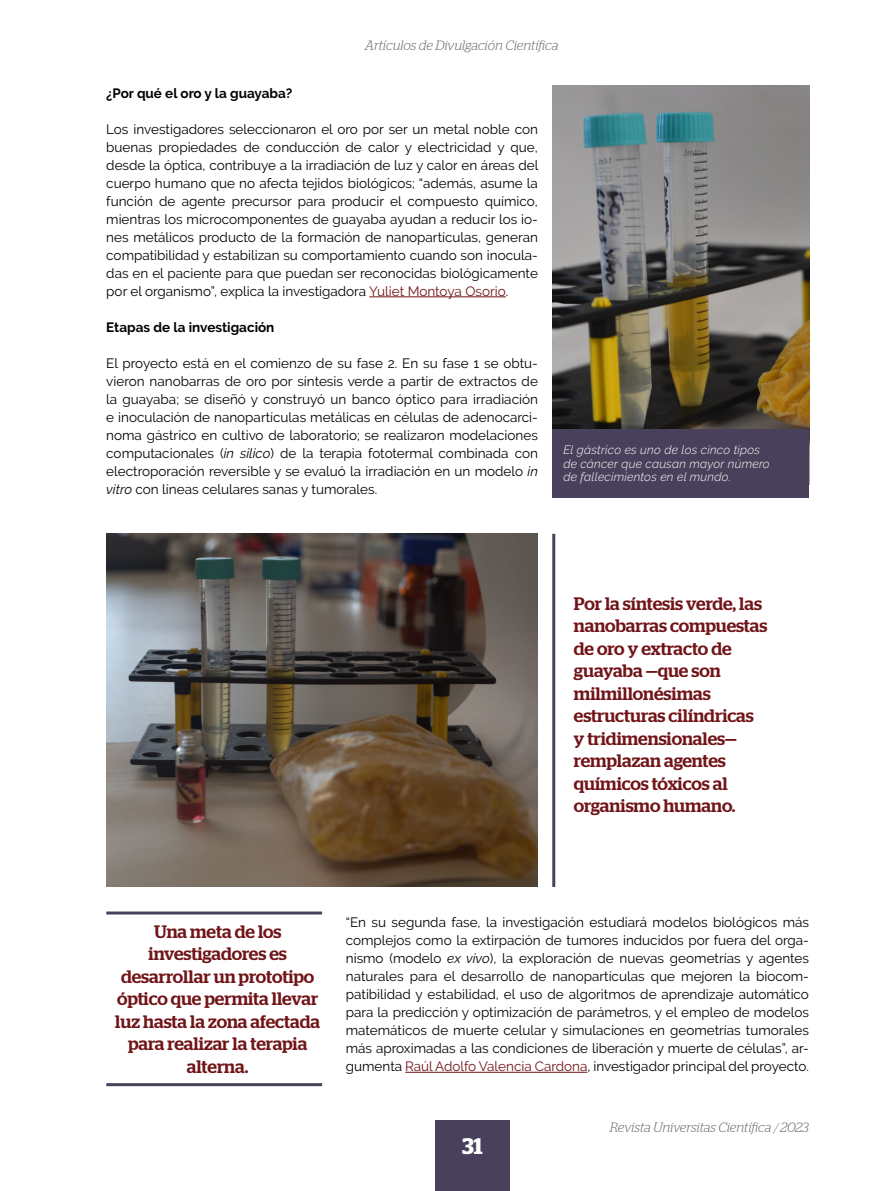
<style>
.page{position:relative;width:893px;height:1191px;background:#fff}
.page>*{position:absolute;margin:0;border:0;box-sizing:border-box;transform-origin:0 0}
.t1{font:600 22.5px "Stag";color:#fff}
.t2{font:500 18px/22.5px "Stag";color:#711418}
.t3{font:13.5px/18px "Raleway";color:#000;text-align:justify}
.t4{font:italic 300 13.5px "Stag";letter-spacing:-.005em;color:#706f6f}
.t5{font:700 13.5px "Raleway";color:#000}
.t6{font:italic 300 12px/13.5px "Raleway";letter-spacing:.02em;color:#fff}
.s1{color:#711418}
.s2{font-style:italic}
.s3{color:#8a8ac3}
</style>
<div class="page">
<div style="left:435px;top:1120px;width:75px;height:71px;background:#49415b"></div>
<hr style="left:552px;top:534px;width:3px;height:353px;background:#49415b">
<hr style="left:369px;top:296px;width:137px;height:1px;background:#711418">
<img style="left:552px;top:85px;width:257px;height:344px">
<div style="left:552px;top:429px;width:257px;height:68px;background:#49415b"></div>
<img style="left:106px;top:534px;width:432px;height:353px">
<hr style="left:405px;top:1072px;width:182px;height:1px;background:#711418">
<hr style="left:106px;top:911px;width:216px;height:3px;background:#49415b">
<hr style="left:106px;top:1083px;width:216px;height:3px;background:#49415b">
<p class="t4" style="left:365px;top:37px;width:195px">Artículos de Divulgación Científica</p>
<p class="t5" style="left:106px;top:85px;width:187px">¿Por qué el oro y la guayaba?</p>
<p class="t3" style="left:106px;top:120px;width:433px">Los investigadores seleccionaron el oro por ser un metal noble con buenas propiedades de conducción de calor y electricidad y que, desde la óptica, contribuye a la irradiación de luz y calor en áreas del cuerpo humano que no afecta tejidos biológicos; “además, asume la función de agente precursor para producir el compuesto químico, mientras los microcomponentes de guayaba ayudan a reducir los io&shy;nes metálicos producto de la formación de nanopartículas, generan compatibilidad y estabilizan su comportamiento cuando son inocula&shy;das en el paciente para que puedan ser reconocidas biológicamente por el organismo”, explica la investigadora <span class="s1">Yuliet Montoya Osorio</span>.</p>
<p class="t5" style="left:106px;top:319px;width:170px">Etapas de la investigación</p>
<p class="t3" style="left:106px;top:354px;width:433px">El proyecto está en el comienzo de su fase 2. En su fase 1 se obtu&shy;vieron nanobarras de oro por síntesis verde a partir de extractos de la guayaba; se diseñó y construyó un banco óptico para irradiación e inoculación de nanopartículas metálicas en células de adenocarci&shy;noma gástrico en cultivo de laboratorio; se realizaron modelaciones computacionales (<span class="s2">in silico</span>) de la terapia fototermal combinada con electroporación reversible y se evaluó la irradiación en un modelo <span class="s2">in vitro</span> con líneas celulares sanas y tumorales.</p>
<p class="t6" style="left:563px;top:443px;width:208px">El gástrico es uno de los cinco tipos de cáncer que causan mayor número de fallecimientos en el mundo.</p>
<h2 class="t2" style="left:574px;top:592px;width:195px">Por la síntesis verde, las nanobarras compuestas de oro y extracto de guayaba —que son milmillonésimas estructuras cilíndricas y tridimensionales— remplazan agentes químicos tóxicos al organismo humano.</h2>
<h2 class="t2" style="left:115px;top:920px;width:207px;text-align:center">Una meta de los investigadores es desarrollar un prototipo óptico que permita llevar luz hasta la zona afectada para realizar la terapia alterna.</h2>
<p class="t3" style="left:346px;top:913px;width:465px">“En su segunda fase, la investigación estudiará modelos biológicos más complejos como la extirpación de tumores inducidos por fuera del orga&shy;nismo (modelo <span class="s2">ex vivo</span>), la exploración de nuevas geometrías y agentes naturales para el desarrollo de nanopartículas que mejoren la biocom&shy;patibilidad y estabilidad, el uso de algoritmos de aprendizaje automático para la predicción y optimización de parámetros, y el empleo de modelos matemáticos de muerte celular y simulaciones en geometrías tumorales más aproximadas a las condiciones de liberación y muerte de células”, ar&shy;gumenta <span class="s1">Raúl Adolfo Valencia Cardona</span>, investigador principal del proyecto.</p>
<h1 class="t1" style="left:462px;top:1132px;width:22px">31</h1>
<p class="t4" style="left:610px;top:1119px;width:201px">Revista Universitas Científica <span class="s3">/</span> 2023</p>
</div>
